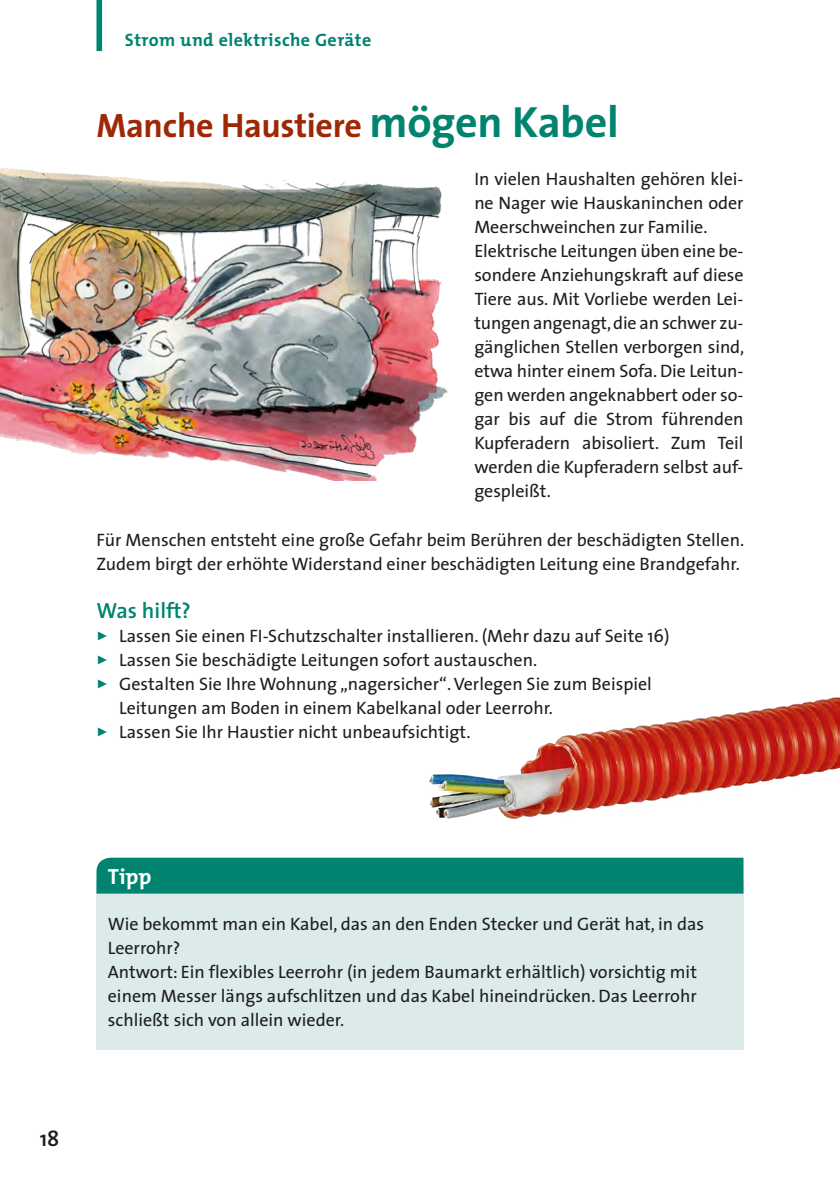
<style>
.page{position:relative;width:840px;height:1191px;background:#fff}
.page>*{position:absolute;margin:0;border:0;box-sizing:border-box;transform-origin:0 0}
.t1{font:700 34px "The Sans";letter-spacing:-.01em;color:#9e2705}
.t2{font:600 22px "The Sans";color:#00846f}
.t3{font:700 22px "The Mix";color:#fff}
.t4{font:600 22px "The Sans";color:#1d1d1b}
.t5{font:18px/24px "The Sans";color:#1d1d1b}
.t6{font:700 18px "The Mix";letter-spacing:.025em;color:#00846f}
.s1{font-size:44px;color:#00846f}
.s2{color:#00846f}
</style>
<div class="page">
<div style="left:96px;top:881px;width:647px;height:169px;background:#dcebe9"></div>
<div style="left:96px;top:857px;width:647px;height:36px;background:#00846f"></div>
<img style="left:0;top:168px;width:448px;height:312px">
<img style="left:429px;top:697px;width:410px;height:122px">
<div style="left:96px;top:0;width:6px;height:51px;background:#00846f"></div>
<p class="t6" style="left:125px;top:25px;width:248px">Strom und elektrische Geräte</p>
<h1 class="t1" style="left:96px;top:97px;width:523px">Manche Haustiere <span class="s1">mögen Kabel</span></h1>
<p class="t5" style="left:474px;top:167px;width:271px">In vielen Haushalten gehören klei&shy;ne Nager wie Hauskaninchen oder<br>Meerschweinchen zur Familie.<br>Elektrische Leitungen üben eine be&shy;sondere Anziehungskraft auf diese<br>Tiere aus. Mit Vorliebe werden Lei&shy;tungen angenagt, die an schwer zu&shy;gänglichen Stellen verborgen sind, etwa hinter einem Sofa. Die Leitun&shy;gen werden angeknabbert oder so&shy;gar bis auf die Strom führenden<br>Kupferadern abisoliert. Zum Teil werden die Kupferadern selbst auf&shy;gespleißt.</p>
<p class="t5" style="left:96px;top:527px;width:647px">Für Menschen entsteht eine große Gefahr beim Berühren der beschädigten Stellen.<br>Zudem birgt der erhöhte Widerstand einer beschädigten Leitung eine Brandgefahr.</p>
<p class="t2" style="left:96px;top:592px;width:96px">Was hilft?</p>
<p class="t5" style="left:96px;top:623px;width:574px"><span class="s2">✓</span> Lassen Sie einen FI-Schutzschalter installieren. (Mehr dazu auf Seite 16)</p>
<p class="t5" style="left:96px;top:647px;width:440px"><span class="s2">✓</span> Lassen Sie beschädigte Leitungen sofort austauschen.</p>
<p class="t5" style="left:119px;top:671px;width:534px;text-indent:-23px"><span class="s2">✓</span> Gestalten Sie Ihre Wohnung „nagersicher“. Verlegen Sie zum Beispiel<br>Leitungen am Boden in einem Kabelkanal oder Leerrohr.</p>
<p class="t5" style="left:96px;top:719px;width:373px"><span class="s2">✓</span> Lassen Sie Ihr Haustier nicht unbeaufsichtigt.</p>
<p class="t4" style="left:40px;top:1120px;width:21px">18</p>
<p class="t3" style="left:108px;top:857px;width:45px">Tipp</p>
<p class="t5" style="left:108px;top:911px;width:597px">Wie bekommt man ein Kabel, das an den Enden Stecker und Gerät hat, in das Leerrohr?<br>Antwort: Ein flexibles Leerrohr (in jedem Baumarkt erhältlich) vorsichtig mit einem Messer längs aufschlitzen und das Kabel hineindrücken. Das Leerrohr schließt sich von allein wieder.</p>
</div>
